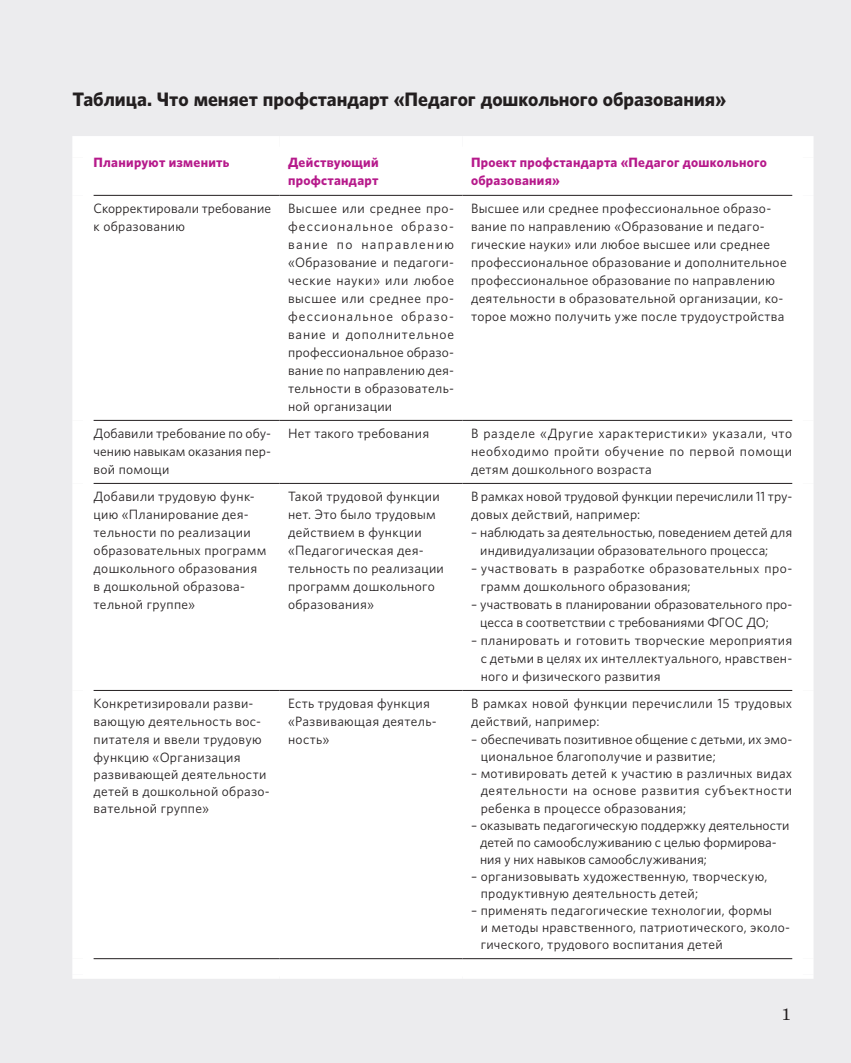
<style>
.page{position:relative;width:851px;height:1063px;background:#fff}
.page>*{position:absolute;margin:0;border:0;box-sizing:border-box;transform-origin:0 0}
.t1{font:700 19.5px "Whitney";color:#231f20}
.t2{font:16.5px "Century Schlbk Cyr";color:#231f20}
.t3{font:13.5px/18px "Whitney";letter-spacing:.02em;color:#231f20}
.t4{font:13.5px/17.1px "Whitney";color:#231f20}
.t5{font:700 13.5px/18px "Whitney";letter-spacing:.02em;color:#b61a8b}
</style>
<div class="page">
<div style="left:0;top:0;width:850px;height:1063px;background:#ececee"></div>
<div style="left:94px;top:157px;width:698px;height:817px;background:#fff"></div>
<div style="left:72px;top:157px;width:22px;height:38px;background:#fff"></div>
<div style="left:792px;top:157px;width:21px;height:38px;background:#fff"></div>
<div style="left:72px;top:195px;width:22px;height:225px;background:#fff"></div>
<div style="left:792px;top:195px;width:21px;height:225px;background:#fff"></div>
<div style="left:72px;top:420px;width:22px;height:63px;background:#fff"></div>
<div style="left:792px;top:420px;width:21px;height:63px;background:#fff"></div>
<div style="left:72px;top:483px;width:22px;height:207px;background:#fff"></div>
<div style="left:792px;top:483px;width:21px;height:207px;background:#fff"></div>
<div style="left:72px;top:690px;width:22px;height:269px;background:#fff"></div>
<div style="left:792px;top:690px;width:21px;height:269px;background:#fff"></div>
<div style="left:72px;top:959px;width:22px;height:15px;background:#fff"></div>
<div style="left:792px;top:959px;width:21px;height:15px;background:#fff"></div>
<hr style="left:94px;top:195px;width:185px;height:1px;background:#231f20">
<hr style="left:279px;top:195px;width:183px;height:1px;background:#231f20">
<hr style="left:462px;top:195px;width:330px;height:1px;background:#231f20">
<hr style="left:94px;top:420px;width:185px;height:1px;background:#231f20">
<hr style="left:279px;top:420px;width:183px;height:1px;background:#231f20">
<hr style="left:462px;top:420px;width:330px;height:1px;background:#231f20">
<hr style="left:94px;top:483px;width:185px;height:1px;background:#231f20">
<hr style="left:279px;top:483px;width:183px;height:1px;background:#231f20">
<hr style="left:462px;top:483px;width:330px;height:1px;background:#231f20">
<hr style="left:94px;top:690px;width:185px;height:1px;background:#231f20">
<hr style="left:279px;top:690px;width:183px;height:1px;background:#231f20">
<hr style="left:462px;top:690px;width:330px;height:1px;background:#231f20">
<div style="left:72px;top:136px;width:207px;height:21px;background:#fff"></div>
<div style="left:279px;top:136px;width:183px;height:21px;background:#fff"></div>
<div style="left:462px;top:136px;width:351px;height:21px;background:#fff"></div>
<hr style="left:94px;top:958px;width:185px;height:1px;background:#231f20">
<hr style="left:279px;top:958px;width:183px;height:1px;background:#231f20">
<hr style="left:462px;top:958px;width:330px;height:1px;background:#231f20">
<div style="left:72px;top:974px;width:207px;height:5px;background:#fff"></div>
<div style="left:279px;top:974px;width:183px;height:5px;background:#fff"></div>
<div style="left:462px;top:974px;width:351px;height:5px;background:#fff"></div>
<h1 class="t1" style="left:72px;top:86px;width:655px">Таблица. Что меняет профстандарт «Педагог дошкольного образования»</h1>
<p class="t5" style="left:94px;top:153px;width:137px">Планируют изменить</p>
<p class="t5" style="left:288px;top:153px;width:92px">Действующий профстандарт</p>
<p class="t5" style="left:471px;top:153px;width:297px">Проект профстандарта «Педагог дошкольного образования»</p>
<p class="t3" style="left:94px;top:199px;width:179px">Скорректировали требование к образованию</p>
<p class="t3" style="left:288px;top:199px;width:167px;text-align:justify">Высшее или среднее про&shy;фессиональное образо&shy;вание по направлению «Образование и педагоги&shy;ческие науки» или любое высшее или среднее про&shy;фессиональное образо&shy;вание и дополнительное профессиональное образо&shy;вание по направлению дея&shy;тельности в образователь&shy;ной организации</p>
<p class="t3" style="left:471px;top:199px;width:317px">Высшее или среднее профессиональное образо&shy;вание по направлению «Образование и педаго&shy;гические науки» или любое высшее или среднее профессиональное образование и дополнительное профессиональное образование по направлению деятельности в образовательной организации, ко&shy;торое можно получить уже после трудоустройства</p>
<p class="t3" style="left:94px;top:424px;width:179px;text-align:justify">Добавили требование по обу&shy;чению навыкам оказания пер&shy;вой помощи</p>
<p class="t3" style="left:288px;top:424px;width:143px">Нет такого требования</p>
<p class="t3" style="left:471px;top:424px;width:322px;text-align:justify">В разделе «Другие характеристики» указали, что необходимо пройти обучение по первой помощи детям дошкольного возраста</p>
<p class="t3" style="left:94px;top:487px;width:174px">Добавили трудовую функ&shy;цию «Планирование дея&shy;тельности по реализации образовательных программ дошкольного образования в дошкольной образова&shy;тельной группе»</p>
<p class="t3" style="left:288px;top:487px;width:157px">Такой трудовой функции нет. Это было трудовым действием в функции «Педагогическая дея&shy;тельность по реализации программ дошкольного образования»</p>
<p class="t3" style="left:471px;top:487px;width:323px">В рамках новой трудовой функции перечислили 11 тру&shy;довых действий, например:</p>
<p class="t3" style="left:480px;top:523px;width:313px;text-indent:-9px">– наблюдать за деятельностью, поведением детей для индивидуализации образовательного процесса;</p>
<p class="t3" style="left:480px;top:559px;width:313px;text-indent:-10px">– участвовать в разработке образовательных про&shy;грамм дошкольного образования;</p>
<p class="t3" style="left:480px;top:595px;width:313px;text-indent:-9px">– участвовать в планировании образовательного про&shy;цесса в соответствии с требованиями ФГОС ДО;</p>
<p class="t3" style="left:480px;top:631px;width:313px;text-align:justify;text-indent:-10px">– планировать и готовить творческие мероприятия с детьми в целях их интеллектуального, нравствен&shy;ного и физического развития</p>
<p class="t3" style="left:94px;top:694px;width:178px;line-height:17.5px">Конкретизировали разви&shy;вающую деятельность вос&shy;питателя и ввели трудовую функцию «Организация развивающей деятельности детей в дошкольной образо&shy;вательной группе»</p>
<p class="t3" style="left:288px;top:694px;width:150px">Есть трудовая функция «Развивающая деятель&shy;ность»</p>
<p class="t3" style="left:471px;top:694px;width:322px">В рамках новой функции перечислили 15 трудовых действий, например:</p>
<p class="t3" style="left:480px;top:730px;width:313px;line-height:17.5px;text-indent:-10px">– обеспечивать позитивное общение с детьми, их эмо&shy;циональное благополучие и развитие;</p>
<p class="t3" style="left:480px;top:765px;width:313px;line-height:17.1px;text-align:justify;text-indent:-10px">– мотивировать детей к участию в различных видах деятельности на основе развития субъектности ребенка в процессе образования;</p>
<p class="t4" style="left:480px;top:816px;width:311px;text-indent:-9px">– оказывать педагогическую поддержку деятельности детей по самообслуживанию с целью формирова&shy;ния у них навыков самообслуживания;</p>
<p class="t3" style="left:480px;top:867px;width:288px;line-height:17.1px;text-indent:-10px">– организовывать художественную, творческую, продуктивную деятельность детей;</p>
<p class="t3" style="left:480px;top:902px;width:311px;line-height:17.1px;text-indent:-10px">– применять педагогические технологии, формы<br>и методы нравственного, патриотического, эколо&shy;гического, трудового воспитания детей</p>
<p class="t2" style="left:781px;top:1004px;width:11px">1</p>
</div>
